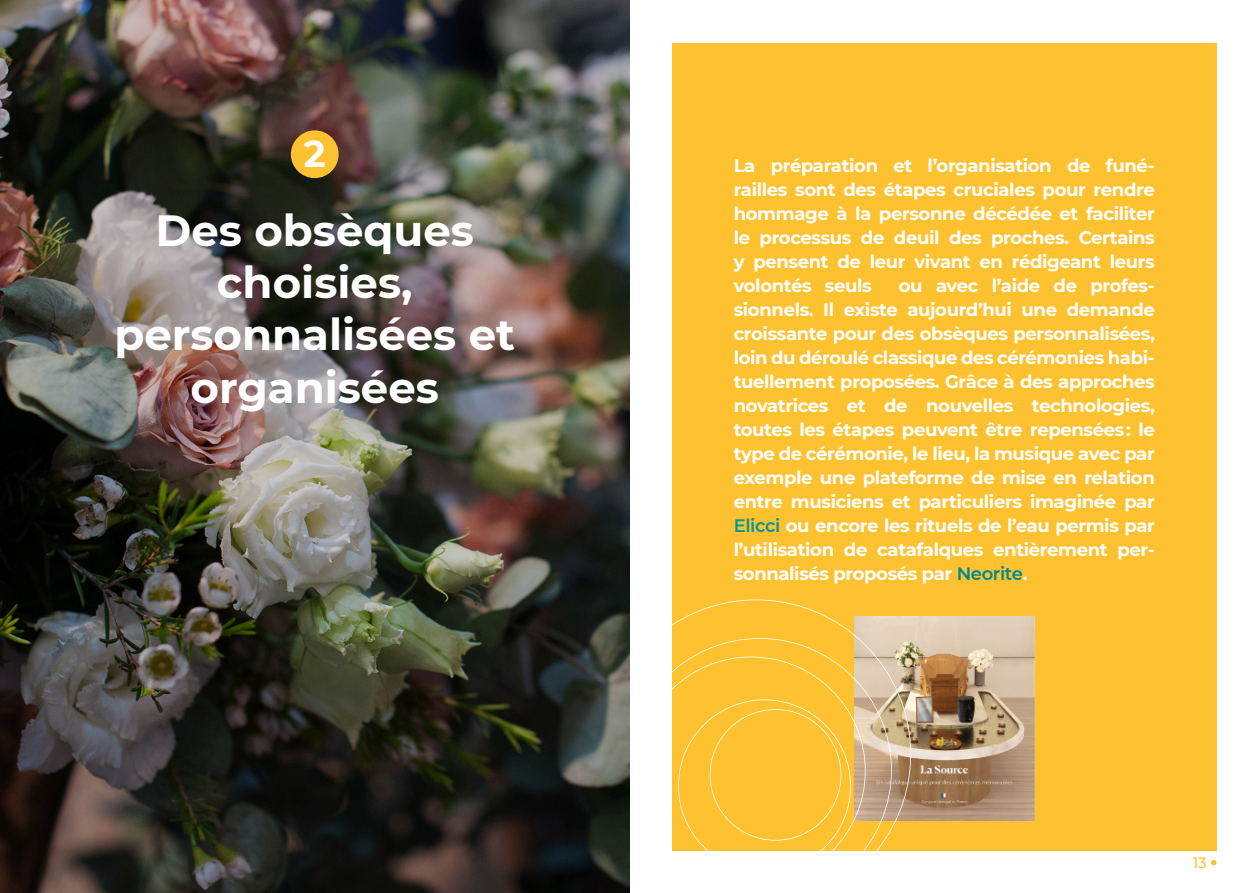
<style>
.page{position:relative;width:1259px;height:893px;background:#fff}
.page>*{position:absolute;margin:0;border:0;box-sizing:border-box;transform-origin:0 0}
.t1{font:700 43.5px/52.2px "Montserrat";color:#fff;text-align:center}
.t2{font:700 36.9px "Montserrat";color:#fff}
.t3{font:700 18px/24px "Montserrat";letter-spacing:-.02em;color:#fff;text-align:justify}
.t4{font:500 15px "Montserrat";color:#fec231}
.s1{font-weight:600;color:#009597}
.s2{font-weight:600;color:#008890}
</style>
<div class="page">
<svg style="left:1211px;top:860px;width:5px;height:5px"></svg>
<img style="left:0;top:0;width:629px;height:893px">
<div style="left:291px;top:130px;width:47px;height:48px;background:#fec231;border-radius:50%"></div>
<div style="left:672px;top:43px;width:544px;height:807px;background:#fec231"></div>
<img style="left:911px;top:617px;width:123px;height:203px">
<svg style="left:672px;top:599px;width:239px;height:229px"></svg>
<svg style="left:672px;top:638px;width:220px;height:212px"></svg>
<svg style="left:672px;top:657px;width:193px;height:193px"></svg>
<p class="t2" style="left:304px;top:127px;width:23px">2</p>
<p class="t1" style="left:114px;top:202px;width:402px">Des obsèques choisies, personnalisées et organisées</p>
<p class="t3" style="left:733px;top:152px;width:422px">La préparation et l’organisation de funé&shy;railles sont des étapes cruciales pour rendre hommage à la personne décédée et faciliter le processus de deuil des proches. Certains y pensent de leur vivant en rédigeant leurs volontés seuls</p>
<p class="t3" style="left:733px;top:272px;width:423px;text-indent:165px">ou avec l’aide de profes&shy;sionnels. Il existe aujourd’hui une demande croissante pour des obsèques personnalisées, loin du déroulé classique des cérémonies habi&shy;tuellement proposées. Grâce à des approches novatrices et de nouvelles technologies, toutes les étapes peuvent être repensées : le type de cérémonie, le lieu, la musique avec par exemple une plateforme de mise en relation entre musiciens et particuliers imaginée par <span class="s1">Elicci</span> ou encore les rituels de l’eau permis par l’utilisation de catafalques entièrement per&shy;sonnalisés proposés par <span class="s2">Neorite</span>.</p>
<p class="t4" style="left:1192px;top:852px;width:16px">13</p>
</div>
